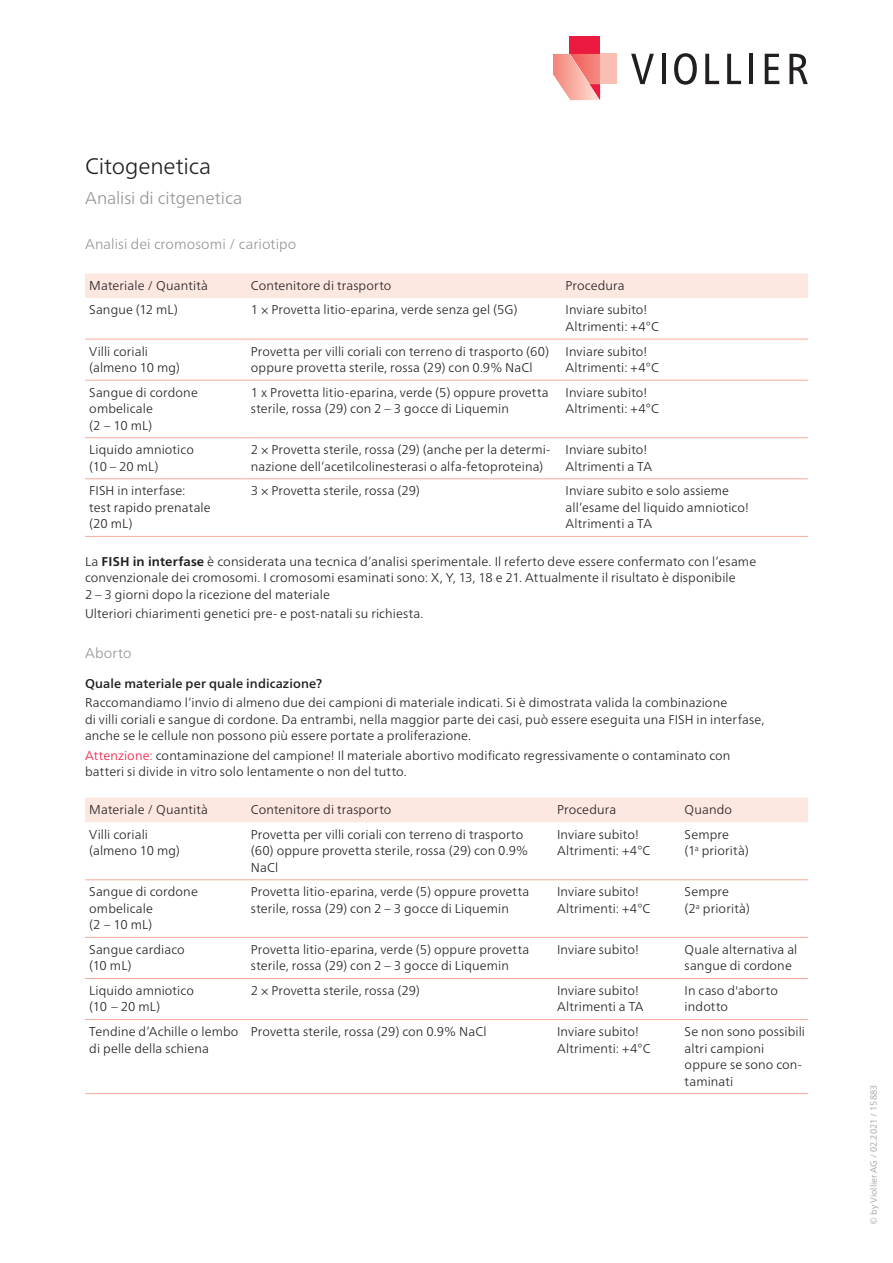
<style>
.page{position:relative;width:893px;height:1263px;background:#fff}
.page>*{position:absolute;margin:0;border:0;box-sizing:border-box;transform-origin:0 0}
.t1{font:300 22.5px "Frutiger Neue LTW1 G";letter-spacing:-.005em;color:#231f20}
.t2{font:300 17.25px "Frutiger Neue LTW1 G";letter-spacing:-.005em;color:#939598}
.t3{font:300 14.25px "Frutiger Neue LTW1 G";letter-spacing:.005em;color:#939598}
.t4{font:300 12.75px/16.5px "Frutiger Neue LTW1 G";letter-spacing:.01em;color:#231f20}
.t5{font:500 12.75px "Frutiger Neue LTW1 G";letter-spacing:.01em;color:#231f20}
.t6{font:300 9px "Frutiger Neue LTW1 G";color:#939598}
.s1{font-weight:700}
.s2{color:#ed1a40}
</style>
<div class="page">
<div style="left:85px;top:273px;width:723px;height:25px;background:#fde7e1"></div>
<hr style="left:85px;top:380px;width:162px;height:1px;background:#f8aa9d">
<hr style="left:85px;top:437px;width:162px;height:1px;background:#f8aa9d">
<hr style="left:85px;top:536px;width:723px;height:1px;background:#f8aa9d">
<hr style="left:85px;top:339px;width:162px;height:1px;background:#f8aa9d">
<hr style="left:85px;top:478px;width:162px;height:1px;background:#f8aa9d">
<hr style="left:247px;top:339px;width:561px;height:1px;background:#f8aa9d">
<hr style="left:247px;top:380px;width:561px;height:1px;background:#f8aa9d">
<hr style="left:247px;top:437px;width:561px;height:1px;background:#f8aa9d">
<hr style="left:247px;top:478px;width:561px;height:1px;background:#f8aa9d">
<div style="left:85px;top:798px;width:723px;height:24px;background:#fde7e1"></div>
<hr style="left:85px;top:1093px;width:723px;height:1px;background:#f8aa9d">
<hr style="left:85px;top:879px;width:723px;height:1px;background:#f8aa9d">
<hr style="left:85px;top:937px;width:723px;height:1px;background:#f8aa9d">
<hr style="left:85px;top:978px;width:723px;height:1px;background:#f8aa9d">
<hr style="left:85px;top:1019px;width:723px;height:1px;background:#f8aa9d">
<svg style="left:631px;top:54px;width:23px;height:30px"></svg>
<hr style="left:662px;top:54px;width:4px;height:30px;background:#231f20">
<svg style="left:674px;top:53px;width:23px;height:32px"></svg>
<svg style="left:705px;top:54px;width:14px;height:30px"></svg>
<svg style="left:727px;top:54px;width:14px;height:30px"></svg>
<hr style="left:749px;top:54px;width:4px;height:30px;background:#231f20">
<svg style="left:765px;top:54px;width:14px;height:30px"></svg>
<svg style="left:789px;top:54px;width:19px;height:30px"></svg>
<div style="left:570px;top:37px;width:30px;height:17px;background:#ed1a40"></div>
<svg style="left:553px;top:54px;width:47px;height:46px;background:#f6a099"></svg>
<div style="left:600px;top:54px;width:17px;height:30px;background:#fabeb2"></div>
<h1 class="t1" style="left:85px;top:157px;width:128px">Citogenetica</h1>
<h2 class="t2" style="left:85px;top:191px;width:159px">Analisi di citgenetica</h2>
<p class="t3" style="left:85px;top:238px;width:213px">Analisi dei cromosomi / cariotipo</p>
<p class="t4" style="left:89px;top:278px;width:120px">Materiale / Quantità</p>
<p class="t4" style="left:251px;top:278px;width:142px">Contenitore di trasporto</p>
<p class="t4" style="left:566px;top:278px;width:61px">Procedura</p>
<p class="t4" style="left:89px;top:303px;width:90px">Sangue (12 mL)</p>
<p class="t4" style="left:251px;top:303px;width:268px">1 × Provetta litio-eparina, verde senza gel (5G)</p>
<p class="t4" style="left:566px;top:303px;width:95px">Inviare subito!<br>Altrimenti: +4°C</p>
<p class="t4" style="left:89px;top:344px;width:92px">Villi coriali (almeno 10 mg)</p>
<p class="t4" style="left:251px;top:344px;width:300px">Provetta per villi coriali con terreno di trasporto (60) oppure provetta sterile, rossa (29) con 0.9% NaCl</p>
<p class="t4" style="left:566px;top:344px;width:95px">Inviare subito!<br>Altrimenti: +4°C</p>
<p class="t4" style="left:89px;top:385px;width:110px">Sangue di cordone ombelicale<br>(2 – 10 mL)</p>
<p class="t4" style="left:251px;top:385px;width:299px">1 x Provetta litio-eparina, verde (5) oppure provetta sterile, rossa (29) con 2 – 3 gocce di Liquemin</p>
<p class="t4" style="left:566px;top:385px;width:95px">Inviare subito!<br>Altrimenti: +4°C</p>
<p class="t4" style="left:89px;top:442px;width:106px">Liquido amniotico (10 – 20 mL)</p>
<p class="t4" style="left:251px;top:442px;width:301px">2 × Provetta sterile, rossa (29) (anche per la determi&shy;nazione dell’acetilcolinesterasi o alfa-fetoproteina)</p>
<p class="t4" style="left:566px;top:442px;width:88px">Inviare subito!<br>Altrimenti a TA</p>
<p class="t4" style="left:89px;top:484px;width:123px">FISH in interfase:<br>test rapido prenatale (20 mL)</p>
<p class="t4" style="left:251px;top:484px;width:171px">3 × Provetta sterile, rossa (29)</p>
<p class="t4" style="left:566px;top:484px;width:185px">Inviare subito e solo assieme all’esame del liquido amniotico!<br>Altrimenti a TA</p>
<p class="t4" style="left:85px;top:554px;width:673px">La <span class="s1">FISH in interfase</span> è considerata una tecnica d’analisi sperimentale. Il referto deve essere confermato con l’esame convenzionale dei cromosomi. I cromosomi esaminati sono: X, Y, 13, 18 e 21. Attualmente il risultato è disponibile<br>2 – 3 giorni dopo la ricezione del materiale</p>
<p class="t4" style="left:85px;top:607px;width:340px">Ulteriori chiarimenti genetici pre- e post-natali su richiesta.</p>
<p class="t3" style="left:85px;top:647px;width:48px">Aborto</p>
<p class="t5" style="left:85px;top:678px;width:239px">Quale materiale per quale indicazione?</p>
<p class="t4" style="left:85px;top:695px;width:681px">Raccomandiamo l’invio di almeno due dei campioni di materiale indicati. Si è dimostrata valida la combinazione<br>di villi coriali e sangue di cordone. Da entrambi, nella maggior parte dei casi, può essere eseguita una FISH in interfase, anche se le cellule non possono più essere portate a proliferazione.</p>
<p class="t4" style="left:85px;top:748px;width:647px"><span class="s2">Attenzione:</span> contaminazione del campione! Il materiale abortivo modificato regressivamente o contaminato con batteri si divide in vitro solo lentamente o non del tutto.</p>
<p class="t4" style="left:89px;top:802px;width:120px">Materiale / Quantità</p>
<p class="t4" style="left:251px;top:802px;width:142px">Contenitore di trasporto</p>
<p class="t4" style="left:557px;top:802px;width:61px">Procedura</p>
<p class="t4" style="left:685px;top:802px;width:49px">Quando</p>
<p class="t4" style="left:89px;top:827px;width:92px">Villi coriali (almeno 10 mg)</p>
<p class="t4" style="left:251px;top:827px;width:279px">Provetta per villi coriali con terreno di trasporto (60) oppure provetta sterile, rossa (29) con 0.9%<br>NaCl</p>
<p class="t4" style="left:557px;top:827px;width:95px">Inviare subito!<br>Altrimenti: +4°C</p>
<p class="t4" style="left:685px;top:827px;width:66px">Sempre<br>(1<sup>a</sup> priorità)</p>
<p class="t4" style="left:89px;top:885px;width:110px">Sangue di cordone ombelicale<br>(2 – 10 mL)</p>
<p class="t4" style="left:251px;top:885px;width:280px">Provetta litio-eparina, verde (5) oppure provetta sterile, rossa (29) con 2 – 3 gocce di Liquemin</p>
<p class="t4" style="left:557px;top:885px;width:95px">Inviare subito!<br>Altrimenti: +4°C</p>
<p class="t4" style="left:685px;top:885px;width:67px">Sempre<br>(2<sup>a</sup> priorità)</p>
<p class="t4" style="left:89px;top:942px;width:97px">Sangue cardiaco (10 mL)</p>
<p class="t4" style="left:251px;top:942px;width:280px">Provetta litio-eparina, verde (5) oppure provetta sterile, rossa (29) con 2 – 3 gocce di Liquemin</p>
<p class="t4" style="left:557px;top:942px;width:83px">Inviare subito!</p>
<p class="t4" style="left:685px;top:942px;width:114px">Quale alternativa al sangue di cordone</p>
<p class="t4" style="left:89px;top:983px;width:106px">Liquido amniotico (10 – 20 mL)</p>
<p class="t4" style="left:251px;top:983px;width:171px">2 × Provetta sterile, rossa (29)</p>
<p class="t4" style="left:557px;top:983px;width:88px">Inviare subito!<br>Altrimenti a TA</p>
<p class="t4" style="left:685px;top:983px;width:95px">In caso d'aborto indotto</p>
<p class="t4" style="left:89px;top:1024px;width:151px">Tendine d’Achille o lembo di pelle della schiena</p>
<p class="t4" style="left:251px;top:1024px;width:237px">Provetta sterile, rossa (29) con 0.9% NaCl</p>
<p class="t4" style="left:557px;top:1024px;width:95px">Inviare subito!<br>Altrimenti: +4°C</p>
<p class="t4" style="left:685px;top:1024px;width:122px">Se non sono possibili altri campioni oppure se sono con&shy;taminati</p>
<p class="t6" style="left:870px;top:1225px;width:141px;rotate:-90deg">© by Viollier AG / 02.2021 / 15883</p>
</div>
